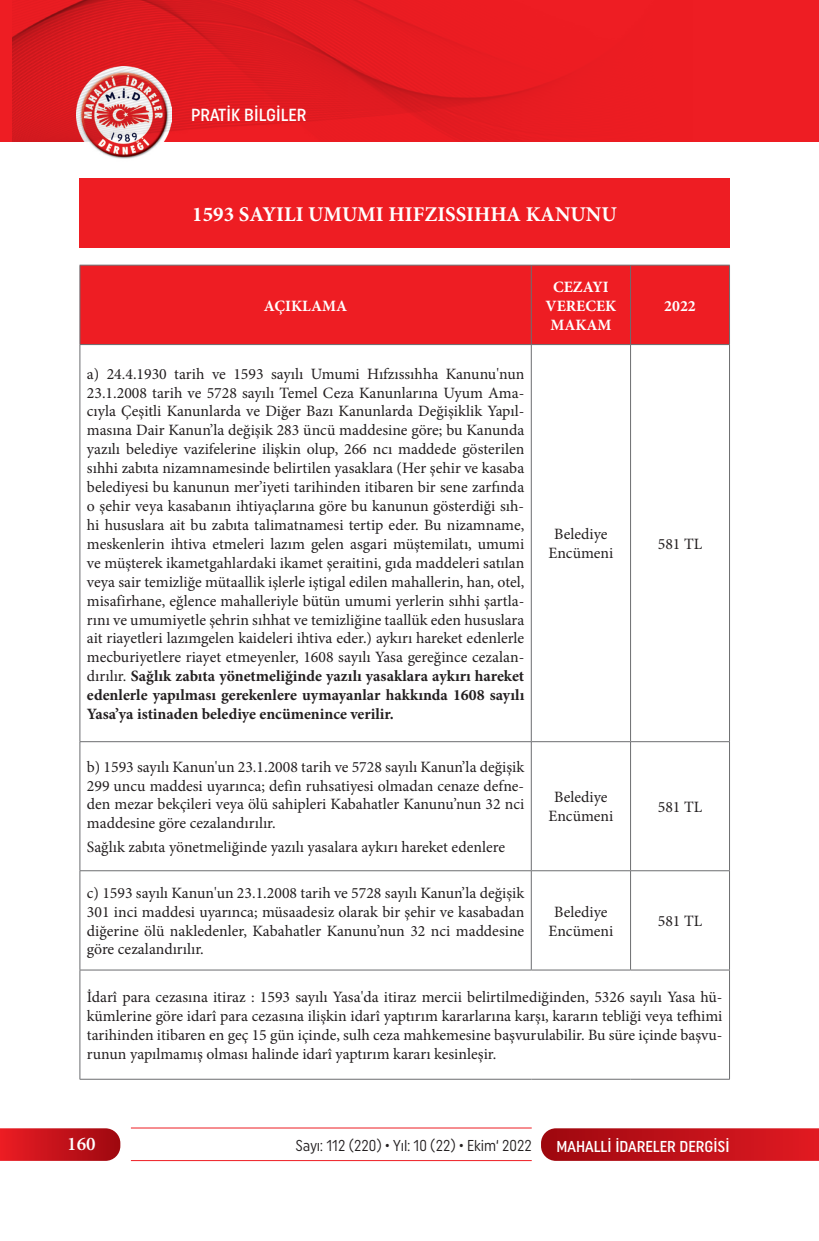
<style>
.page{position:relative;width:819px;height:1241px;background:#fff}
.page>*{position:absolute;margin:0;border:0;box-sizing:border-box;transform-origin:0 0}
.t1{font:700 21px "Minion Pro";color:#fff}
.t2{font:600 19.25px "Minion Pro";color:#fff}
.t3{font:500 17.5px "Uniform Condensed";color:#fff}
.t4{font:15.75px/18.9px "Minion Pro";color:#231f20;text-align:justify}
.t5{font:15.75px "Uniform Condensed";color:#231f20;scale:.95 1}
.t6{font:700 15.75px/18.9px "Minion Pro";color:#fff;text-align:center}
.t7{font:500 15.75px "Uniform Condensed";color:#fff}
.s1{font-weight:700}
</style>
<div class="page">
<svg style="left:541px;top:1128px;width:278px;height:32px;background:#c0151d"></svg>
<svg style="left:0;top:1128px;width:120px;height:32px;background:#c61920"></svg>
<hr style="left:131px;top:1127px;width:400px;height:1px;background:#ee1d23">
<hr style="left:131px;top:1159px;width:400px;height:1px;background:#ee1d23">
<div style="left:0;top:0;width:819px;height:141px;background:#ee1d23"></div>
<img style="left:76px;top:141px;width:96px;height:18px">
<img style="left:13px;top:0;width:550px;height:141px">
<div style="left:79px;top:179px;width:650px;height:69px;background:#ee1d23"></div>
<div style="left:81px;top:266px;width:648px;height:78px;background:#ee1d23"></div>
<hr style="left:80px;top:265px;width:451px;height:1px;background:#6c6d70">
<hr style="left:80px;top:265px;width:1px;height:79px;background:#6c6d70">
<hr style="left:531px;top:265px;width:99px;height:1px;background:#6c6d70">
<hr style="left:531px;top:265px;width:1px;height:79px;background:#6c6d70">
<hr style="left:630px;top:265px;width:99px;height:1px;background:#6c6d70">
<hr style="left:630px;top:265px;width:1px;height:79px;background:#6c6d70">
<hr style="left:729px;top:265px;width:1px;height:79px;background:#6c6d70">
<hr style="left:80px;top:344px;width:451px;height:1px;background:#6c6d70">
<hr style="left:80px;top:345px;width:1px;height:396px;background:#6c6d70">
<hr style="left:531px;top:344px;width:99px;height:1px;background:#6c6d70">
<hr style="left:531px;top:345px;width:1px;height:396px;background:#6c6d70">
<hr style="left:630px;top:344px;width:99px;height:1px;background:#6c6d70">
<hr style="left:630px;top:345px;width:1px;height:396px;background:#6c6d70">
<hr style="left:729px;top:345px;width:1px;height:396px;background:#6c6d70">
<hr style="left:80px;top:741px;width:451px;height:1px;background:#6c6d70">
<hr style="left:80px;top:741px;width:1px;height:129px;background:#6c6d70">
<hr style="left:531px;top:741px;width:99px;height:1px;background:#6c6d70">
<hr style="left:531px;top:741px;width:1px;height:129px;background:#6c6d70">
<hr style="left:630px;top:741px;width:99px;height:1px;background:#6c6d70">
<hr style="left:630px;top:741px;width:1px;height:129px;background:#6c6d70">
<hr style="left:729px;top:741px;width:1px;height:129px;background:#6c6d70">
<hr style="left:80px;top:870px;width:451px;height:1px;background:#6c6d70">
<hr style="left:80px;top:870px;width:1px;height:99px;background:#6c6d70">
<hr style="left:531px;top:870px;width:99px;height:1px;background:#6c6d70">
<hr style="left:531px;top:870px;width:1px;height:99px;background:#6c6d70">
<hr style="left:630px;top:870px;width:99px;height:1px;background:#6c6d70">
<hr style="left:630px;top:870px;width:1px;height:99px;background:#6c6d70">
<hr style="left:729px;top:870px;width:1px;height:99px;background:#6c6d70">
<hr style="left:80px;top:969px;width:451px;height:1px;background:#6c6d70">
<hr style="left:80px;top:970px;width:1px;height:108px;background:#6c6d70">
<hr style="left:531px;top:969px;width:99px;height:1px;background:#6c6d70">
<hr style="left:630px;top:969px;width:99px;height:1px;background:#6c6d70">
<hr style="left:729px;top:970px;width:1px;height:108px;background:#6c6d70">
<hr style="left:80px;top:1078px;width:451px;height:1px;background:#6c6d70">
<hr style="left:531px;top:1078px;width:99px;height:1px;background:#6c6d70">
<hr style="left:630px;top:1078px;width:99px;height:1px;background:#6c6d70">
<p class="t3" style="left:191px;top:105px;width:117px">PRATİK BİLGİLER</p>
<h1 class="t1" style="left:192px;top:199px;width:426px">1593 SAYILI UMUMI HIFZISSIHHA KANUNU</h1>
<p class="t6" style="left:264px;top:296px;width:85px">AÇIKLAMA</p>
<p class="t6" style="left:545px;top:277px;width:72px">CEZAYI<br>VERECEK<br>MAKAM</p>
<p class="t6" style="left:664px;top:296px;width:33px">2022</p>
<p class="t4" style="left:87px;top:364px;width:439px">a) 24.4.1930 tarih ve 1593 sayılı Umumi Hıfzıssıhha Kanunu'nun 23.1.2008 tarih ve 5728 sayılı Temel Ceza Kanunlarına Uyum Ama&shy;cıyla Çeşitli Kanunlarda ve Diğer Bazı Kanunlarda Değişiklik Yapıl&shy;masına Dair Kanun’la değişik 283 üncü maddesine göre; bu Kanunda yazılı belediye vazifelerine ilişkin olup, 266 ncı maddede gösterilen sıhhi zabıta nizamnamesinde belirtilen yasaklara (Her şehir ve kasaba belediyesi bu kanunun mer’iyeti tarihinden itibaren bir sene zarfında o şehir veya kasabanın ihtiyaçlarına göre bu kanunun gösterdiği sıh&shy;hi hususlara ait bu zabıta talimatnamesi tertip eder. Bu nizamname, meskenlerin ihtiva etmeleri lazım gelen asgari müştemilatı, umumi ve müşterek ikametgahlardaki ikamet şeraitini, gıda maddeleri satılan veya sair temizliğe mütaallik işlerle iştigal edilen mahallerin, han, otel, misafirhane, eğlence mahalleriyle bütün umumi yerlerin sıhhi şartla&shy;rını ve umumiyetle şehrin sıhhat ve temizliğine taallük eden hususlara ait riayetleri lazımgelen kaideleri ihtiva eder.) aykırı hareket edenlerle mecburiyetlere riayet etmeyenler, 1608 sayılı Yasa gereğince cezalan&shy;dırılır. <span class="s1">Sağlık zabıta yönetmeliğinde yazılı yasaklara aykırı hareket edenlerle yapılması gerekenlere uymayanlar hakkında 1608 sayılı Yasa’ya istinaden belediye encümenince verilir.</span></p>
<p class="t4" style="left:87px;top:757px;width:439px">b) 1593 sayılı Kanun'un 23.1.2008 tarih ve 5728 sayılı Kanun’la değişik 299 uncu maddesi uyarınca; defin ruhsatiyesi olmadan cenaze defne&shy;den mezar bekçileri veya ölü sahipleri Kabahatler Kanunu’nun 32 nci maddesine göre cezalandırılır.</p>
<p class="t4" style="left:87px;top:837px;width:420px">Sağlık zabıta yönetmeliğinde yazılı yasalara aykırı hareket edenlere</p>
<p class="t4" style="left:87px;top:883px;width:439px">c) 1593 sayılı Kanun'un 23.1.2008 tarih ve 5728 sayılı Kanun’la değişik 301 inci maddesi uyarınca; müsaadesiz olarak bir şehir ve kasabadan diğerine ölü nakledenler, Kabahatler Kanunu’nun 32 nci maddesine göre cezalandırılır.</p>
<p class="t4" style="left:548px;top:525px;width:67px;text-align:center">Belediye<br>Encümeni</p>
<p class="t4" style="left:657px;top:534px;width:46px">581 TL</p>
<p class="t4" style="left:548px;top:788px;width:67px;text-align:center">Belediye<br>Encümeni</p>
<p class="t4" style="left:657px;top:797px;width:46px">581 TL</p>
<p class="t4" style="left:548px;top:902px;width:67px;text-align:center">Belediye<br>Encümeni</p>
<p class="t4" style="left:657px;top:911px;width:46px">581 TL</p>
<p class="t4" style="left:87px;top:987px;width:637px">İdarî para cezasına itiraz : 1593 sayılı Yasa'da itiraz mercii belirtilmediğinden, 5326 sayılı Yasa hü&shy;kümlerine göre idarî para cezasına ilişkin idarî yaptırım kararlarına karşı, kararın tebliği veya tefhimi tarihinden itibaren en geç 15 gün içinde, sulh ceza mahkemesine başvurulabilir. Bu süre içinde başvu&shy;runun yapılmamış olması halinde idarî yaptırım kararı kesinleşir.</p>
<p class="t2" style="left:67px;top:1130px;width:30px">160</p>
<p class="t5" style="left:295px;top:1136px;width:250px">Sayı: 112 (220) • Yıl: 10 (22) • Ekim‘ 2022</p>
<p class="t7" style="left:556px;top:1136px;width:175px">MAHALLİ İDARELER DERGİSİ</p>
</div>
